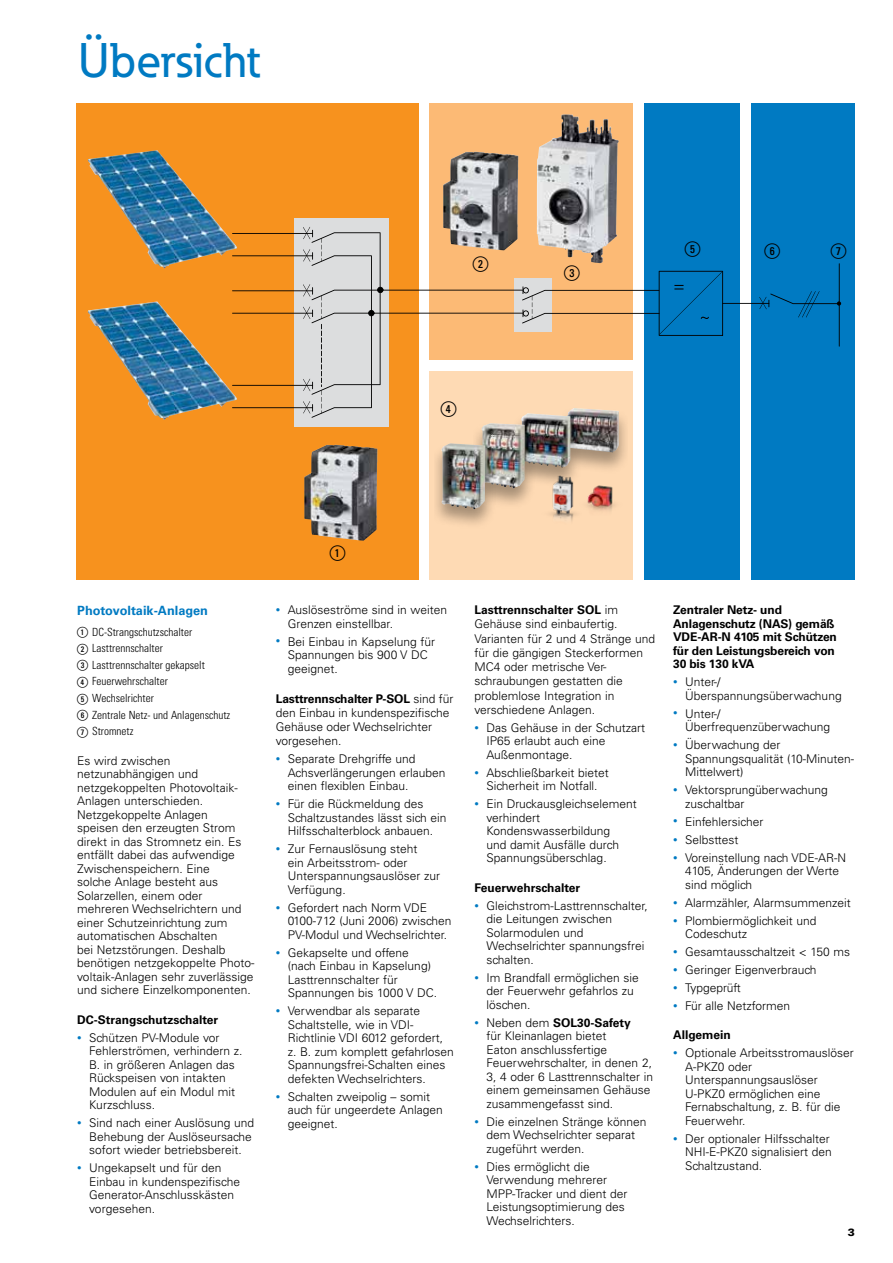
<style>
.page{position:relative;width:893px;height:1263px;background:#fff}
.page>*{position:absolute;margin:0;border:0;box-sizing:border-box;transform-origin:0 0}
.t1{font:500 48px "Eaton";color:#007ac2}
.t2{font:300 15px "EATON Univers";color:#000}
.t3{font:14.85px "EATON Univers";color:#000}
.t4{font:700 12.75px "Univers LT Std";color:#007ac2}
.t5{font:300 12px/13.5px "Univers LT Std";color:#000}
.t6{font:700 12px/13.5px "Univers LT Std";letter-spacing:-.01em;color:#000}
.t7{font:300 condensed 11.25px/16.6px "Univers LT Std";color:#000}
.t8{font:900 10.5px "Univers LT Std";color:#000}
.s1{font-family:"EATON Univers";font-size:10.5px}
.s2{font-size:9px;color:#007ac2}
.s3{font-weight:700}
</style>
<div class="page">
<div style="left:429px;top:371px;width:204px;height:209px;background:#fedab4"></div>
<div style="left:751px;top:103px;width:104px;height:477px;background:#007ac2"></div>
<div style="left:644px;top:103px;width:96px;height:477px;background:#007ac2"></div>
<div style="left:429px;top:103px;width:204px;height:257px;background:#fcba75"></div>
<div style="left:77px;top:103px;width:342px;height:477px;background:#f7921e"></div>
<img style="left:537px;top:115px;width:82px;height:112px">
<img style="left:304px;top:445px;width:73px;height:96px">
<img style="left:443px;top:152px;width:75px;height:75px">
<img style="left:88px;top:301px;width:149px;height:119px">
<div style="left:295px;top:218px;width:94px;height:209px;background:#dcddde"></div>
<hr style="left:232px;top:233px;width:81px;height:1px;background:#000">
<hr style="left:232px;top:255px;width:81px;height:1px;background:#000">
<hr style="left:232px;top:290px;width:81px;height:1px;background:#000">
<hr style="left:722px;top:303px;width:47px;height:1px;background:#000">
<hr style="left:232px;top:313px;width:81px;height:1px;background:#000">
<hr style="left:232px;top:385px;width:81px;height:1px;background:#000">
<hr style="left:232px;top:407px;width:81px;height:1px;background:#000">
<hr style="left:839px;top:263px;width:1px;height:84px;background:#000">
<svg style="left:759px;top:291px;width:82px;height:26px"></svg>
<svg style="left:303px;top:227px;width:420px;height:191px"></svg>
<img style="left:88px;top:150px;width:149px;height:119px">
<img style="left:550px;top:489px;width:26px;height:32px">
<img style="left:587px;top:485px;width:28px;height:26px">
<div style="left:562px;top:407px;width:65px;height:67px;background:#000;opacity:.35"></div>
<img style="left:567px;top:408px;width:52px;height:44px">
<div style="left:514px;top:413px;width:68px;height:76px;background:#000;opacity:.35"></div>
<img style="left:521px;top:413px;width:49px;height:54px">
<div style="left:473px;top:422px;width:62px;height:88px;background:#000;opacity:.35"></div>
<img style="left:481px;top:423px;width:44px;height:65px">
<div style="left:435px;top:443px;width:60px;height:88px;background:#000;opacity:.35"></div>
<img style="left:441px;top:443px;width:44px;height:66px">
<h1 class="t1" style="left:78px;top:30px;width:184px">Übersicht</h1>
<p class="t3" style="left:473px;top:253px;width:17px">②</p>
<p class="t2" style="left:441px;top:399px;width:17px">④</p>
<p class="t3" style="left:564px;top:262px;width:17px">③</p>
<p class="t3" style="left:685px;top:238px;width:17px">⑤</p>
<p class="t3" style="left:764px;top:240px;width:17px">⑥</p>
<p class="t3" style="left:831px;top:240px;width:17px">⑦</p>
<p class="t4" style="left:77px;top:603px;width:132px">Photovoltaik-Anlagen</p>
<p class="t7" style="left:77px;top:623px;width:155px"><span class="s1">①</span> DC-Strangschutzschalter<br><span class="s1">②</span> Lasttrennschalter<br><span class="s1">③</span> Lasttrennschalter gekapselt<br><span class="s1">④</span> Feuerwehrschalter<br><span class="s1">⑤</span> Wechselrichter<br><span class="s1">⑥</span> Zentrale Netz- und Anlagenschutz<br><span class="s1">⑦</span> Stromnetz</p>
<p class="t5" style="left:77px;top:754px;width:178px">Es wird zwischen netzunabhängigen und netzgekoppelten Photovoltaik-<br>Anlagen unterschieden.<br>Netzgekoppelte Anlagen<br>speisen den erzeugten Strom direkt in das Stromnetz ein. Es entfällt dabei das aufwendige<br>Zwischenspeichern. Eine<br>solche Anlage besteht aus<br>Solarzellen, einem oder mehreren Wechselrichtern und einer Schutzeinrichtung zum automatischen Abschalten<br>bei Netzstörungen. Deshalb benötigen netzgekoppelte Photo&shy;voltaik-Anlagen sehr zuverlässige und sichere Einzelkomponenten.</p>
<p class="t6" style="left:77px;top:1013px;width:143px">DC-Strangschutzschalter</p>
<p class="t5" style="left:89px;top:1031px;width:155px;text-indent:-12px"><span class="s2">•</span> Schützen PV-Module vor<br>Fehlerströmen, verhindern z.<br>B. in größeren Anlagen das<br>Rückspeisen von intakten<br>Modulen auf ein Modul mit<br>Kurzschluss.</p>
<p class="t5" style="left:89px;top:1116px;width:166px;text-indent:-12px"><span class="s2">•</span> Sind nach einer Auslösung und<br>Behebung der Auslöseursache sofort wieder betriebsbereit.</p>
<p class="t5" style="left:89px;top:1161px;width:152px;text-indent:-12px"><span class="s2">•</span> Ungekapselt und für den<br>Einbau in kundenspezifische<br>Generator-Anschlusskästen vorgesehen.</p>
<p class="t3" style="left:330px;top:542px;width:17px">①</p>
<p class="t5" style="left:288px;top:603px;width:161px;text-indent:-12px"><span class="s2">•</span> Auslöseströme sind in weiten<br>Grenzen einstellbar.</p>
<p class="t5" style="left:288px;top:635px;width:149px;text-indent:-12px"><span class="s2">•</span> Bei Einbau in Kapselung für<br>Spannungen bis 900 V DC geeignet.</p>
<p class="t5" style="left:276px;top:691px;width:179px;line-height:14.2px"><span class="s3">Lasttrennschalter P-SOL</span> sind für den Einbau in kundenspezifische<br>Gehäuse oder Wechselrichter vorgesehen.</p>
<p class="t5" style="left:288px;top:752px;width:159px;text-indent:-12px"><span class="s2">•</span> Separate Drehgriffe und<br>Achsverlängerungen erlauben einen flexiblen Einbau.</p>
<p class="t5" style="left:288px;top:797px;width:160px;text-indent:-12px"><span class="s2">•</span> Für die Rückmeldung des<br>Schaltzustandes lässt sich ein<br>Hilfsschalterblock anbauen.</p>
<p class="t5" style="left:288px;top:842px;width:154px;text-indent:-12px"><span class="s2">•</span> Zur Fernauslösung steht<br>ein Arbeitsstrom- oder<br>Unterspannungsauslöser zur<br>Verfügung.</p>
<p class="t5" style="left:288px;top:901px;width:165px;text-indent:-12px"><span class="s2">•</span> Gefordert nach Norm VDE<br>0100-712 (Juni 2006) zwischen<br>PV-Modul und Wechselrichter.</p>
<p class="t5" style="left:288px;top:946px;width:151px;text-indent:-12px"><span class="s2">•</span> Gekapselte und offene (nach Einbau in Kapselung)<br>Lasttrennschalter für<br>Spannungen bis 1000 V DC.</p>
<p class="t5" style="left:288px;top:1004px;width:167px;text-indent:-12px"><span class="s2">•</span> Verwendbar als separate<br>Schaltstelle, wie in VDI-<br>Richtlinie VDI 6012 gefordert, z. B. zum komplett gefahrlosen<br>Spannungsfrei-Schalten eines defekten Wechselrichters.</p>
<p class="t5" style="left:288px;top:1090px;width:156px;text-indent:-12px"><span class="s2">•</span> Schalten zweipolig – somit auch für ungeerdete Anlagen geeignet.</p>
<p class="t5" style="left:474px;top:603px;width:182px;line-height:14.2px"><span class="s3">Lasttrennschalter SOL</span> im<br>Gehäuse sind einbaufertig.<br>Varianten für 2 und 4 Stränge und für die gängigen Steckerformen<br>MC4 oder metrische Ver&shy;schraubungen gestatten die problemlose Integration in verschiedene Anlagen.</p>
<p class="t5" style="left:486px;top:721px;width:160px;text-indent:-12px"><span class="s2">•</span> Das Gehäuse in der Schutzart<br>IP65 erlaubt auch eine<br>Außenmontage.</p>
<p class="t5" style="left:474px;top:766px;width:136px;text-align:center"><span class="s2">•</span> Abschließbarkeit bietet<br>Sicherheit im Notfall.</p>
<p class="t5" style="left:486px;top:797px;width:152px;text-indent:-12px"><span class="s2">•</span> Ein Druckausgleichselement verhindert<br>Kondenswasserbildung<br>und damit Ausfälle durch<br>Spannungsüberschlag.</p>
<p class="t6" style="left:474px;top:881px;width:107px">Feuerwehrschalter</p>
<p class="t5" style="left:486px;top:899px;width:163px;text-indent:-12px"><span class="s2">•</span> Gleichstrom-Lasttrennschalter, die Leitungen zwischen<br>Solarmodulen und<br>Wechselrichter spannungsfrei schalten.</p>
<p class="t5" style="left:486px;top:971px;width:154px;text-indent:-12px"><span class="s2">•</span> Im Brandfall ermöglichen sie der Feuerwehr gefahrlos zu löschen.</p>
<p class="t5" style="left:486px;top:1016px;width:168px;text-indent:-12px"><span class="s2">•</span> Neben dem <span class="s3">SOL30-Safety<br></span>für Kleinanlagen bietet<br>Eaton anschlussfertige<br>Feuerwehrschalter, in denen 2,<br>3, 4 oder 6 Lasttrennschalter in einem gemeinsamen Gehäuse zusammengefasst sind.</p>
<p class="t5" style="left:486px;top:1115px;width:161px;text-indent:-12px"><span class="s2">•</span> Die einzelnen Stränge können dem Wechselrichter separat zugeführt werden.</p>
<p class="t5" style="left:486px;top:1160px;width:143px;text-indent:-12px"><span class="s2">•</span> Dies ermöglicht die<br>Verwendung mehrerer<br>MPP-Tracker und dient der<br>Leistungsoptimierung des<br>Wechselrichters.</p>
<p class="t6" style="left:673px;top:603px;width:165px">Zentraler Netz- und<br>Anlagenschutz (NAS) gemäß<br>VDE-AR-N 4105 mit Schützen für den Leistungsbereich von<br>30 bis 130 kVA</p>
<p class="t5" style="left:685px;top:675px;width:158px;text-indent:-12px"><span class="s2">•</span> Unter-/<br>Überspannungsüberwachung</p>
<p class="t5" style="left:685px;top:707px;width:147px;text-indent:-12px"><span class="s2">•</span> Unter-/<br>Überfrequenzüberwachung</p>
<p class="t5" style="left:685px;top:738px;width:171px;text-indent:-12px"><span class="s2">•</span> Überwachung der<br>Spannungsqualität (10-Minuten-<br>Mittelwert)</p>
<p class="t5" style="left:685px;top:783px;width:144px;text-indent:-12px"><span class="s2">•</span> Vektorsprungüberwachung zuschaltbar</p>
<p class="t5" style="left:673px;top:815px;width:92px"><span class="s2">•</span> Einfehlersicher</p>
<p class="t5" style="left:673px;top:833px;width:67px"><span class="s2">•</span> Selbsttest</p>
<p class="t5" style="left:685px;top:851px;width:162px;text-indent:-12px"><span class="s2">•</span> Voreinstellung nach VDE-AR-N<br>4105, Änderungen der Werte sind möglich</p>
<p class="t5" style="left:673px;top:896px;width:179px"><span class="s2">•</span> Alarmzähler, Alarmsummenzeit</p>
<p class="t5" style="left:685px;top:914px;width:133px;text-indent:-12px"><span class="s2">•</span> Plombiermöglichkeit und<br>Codeschutz</p>
<p class="t5" style="left:673px;top:945px;width:179px"><span class="s2">•</span> Gesamtausschaltzeit &lt; 150 ms</p>
<p class="t5" style="left:673px;top:963px;width:145px"><span class="s2">•</span> Geringer Eigenverbrauch</p>
<p class="t5" style="left:673px;top:981px;width:69px"><span class="s2">•</span> Typgeprüft</p>
<p class="t5" style="left:673px;top:999px;width:119px"><span class="s2">•</span> Für alle Netzformen</p>
<p class="t6" style="left:673px;top:1028px;width:59px">Allgemein</p>
<p class="t5" style="left:685px;top:1046px;width:170px;text-indent:-12px"><span class="s2">•</span> Optionale Arbeitsstromauslöser<br>A-PKZ0 oder<br>Unterspannungsauslöser<br>U-PKZ0 ermöglichen eine<br>Fernabschaltung, z. B. für die<br>Feuerwehr.</p>
<p class="t5" style="left:685px;top:1132px;width:148px;text-indent:-12px"><span class="s2">•</span> Der optionaler Hilfsschalter<br>NHI-E-PKZ0 signalisiert den<br>Schaltzustand.</p>
<p class="t8" style="left:848px;top:1225px;width:9px">3</p>
</div>
